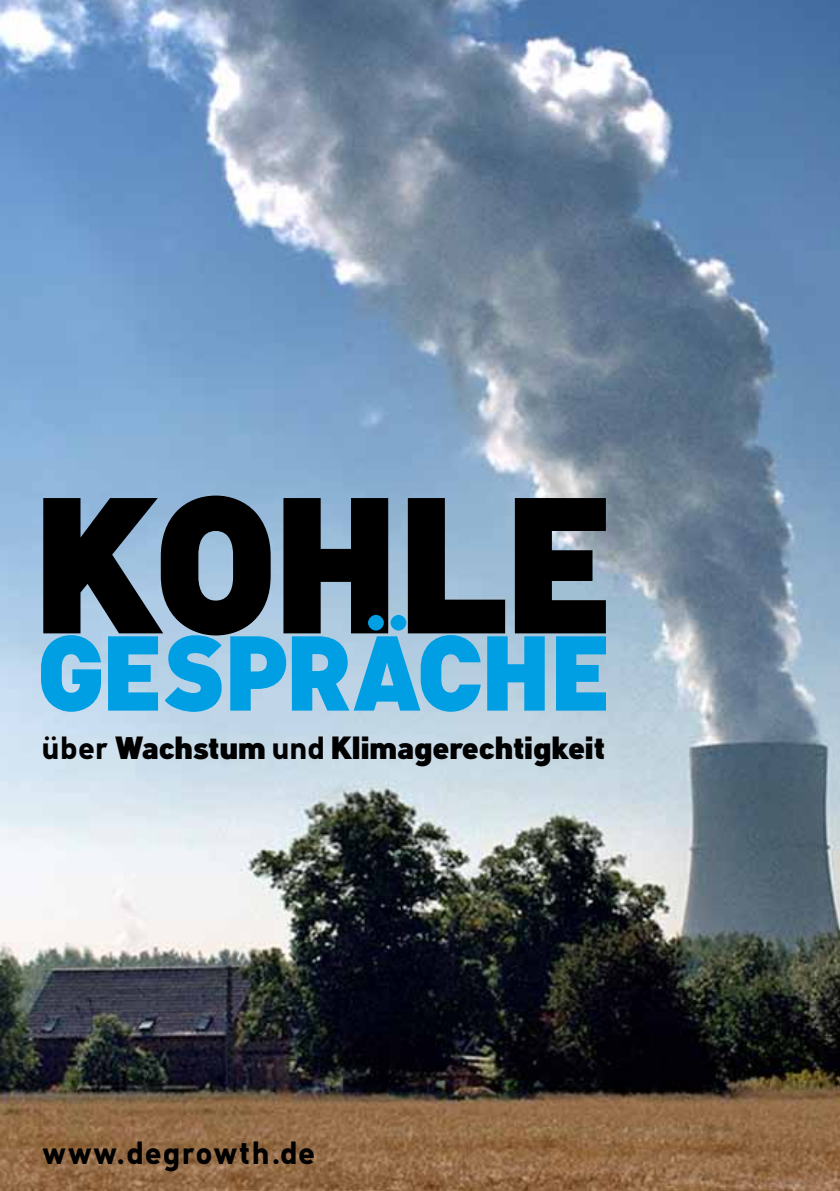
<style>
.page{position:relative;width:840px;height:1191px;background:#fff}
.page>*{position:absolute;margin:0;border:0;box-sizing:border-box;transform-origin:0 0}
.t1{font:900 190.6px "Klima";letter-spacing:-.015em;color:#000}
.t2{font:900 104.6px "Klima";color:#009fe3}
.t3{font:900 31.6px "Klima";color:#000}
.t4{font:700 31.6px "Klima";letter-spacing:.03em;color:#000}
.s1{font-weight:700}
</style>
<div class="page">
<img style="left:0;top:0;width:839px;height:1191px">
<h1 class="t1" style="left:43px;top:410px;width:580px">KOHLE</h1>
<h2 class="t2" style="left:42px;top:588px;width:574px">GESPRÄCHE</h2>
<p class="t3" style="left:43px;top:722px;width:564px"><span class="s1">über</span> Wachstum <span class="s1">und</span> Klimagerechtigkeit</p>
<p class="t4" style="left:43px;top:1123px;width:275px">www.degrowth.de</p>
</div>
